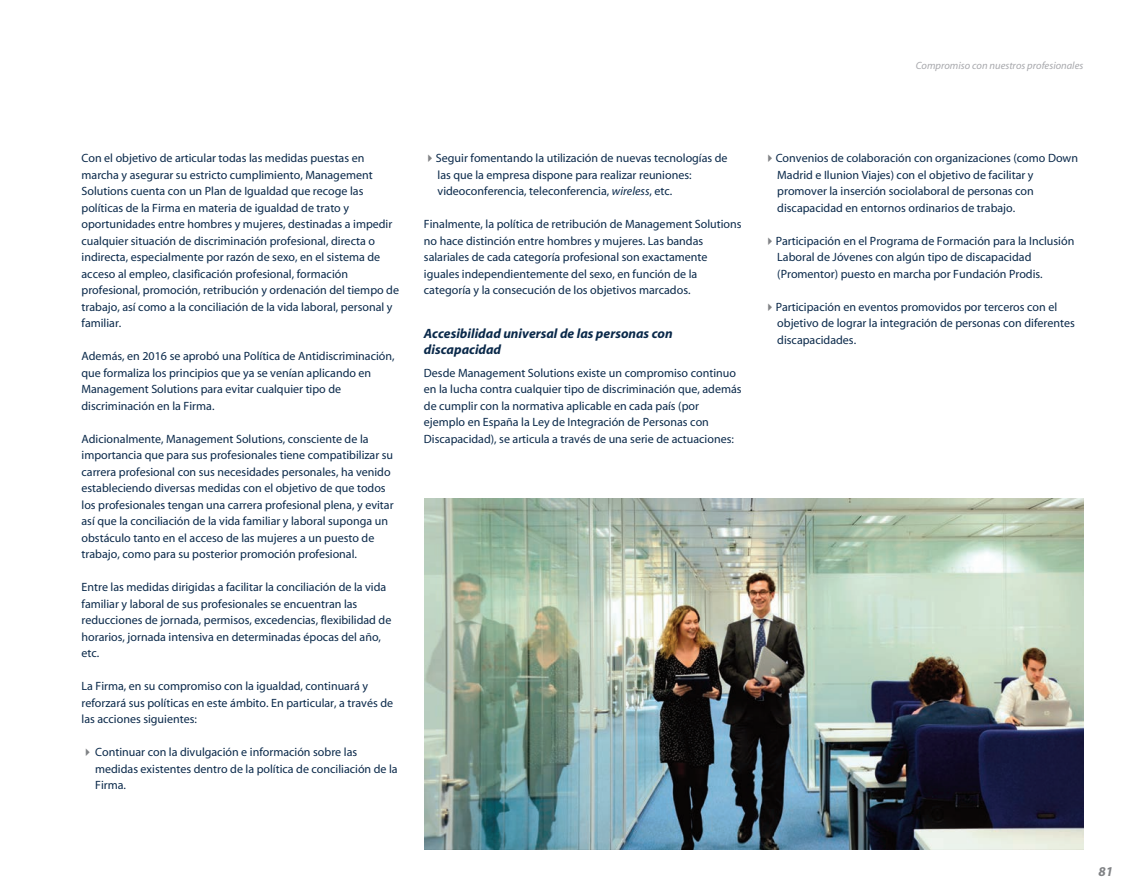
<style>
.page{position:relative;width:1146px;height:893px;background:#fff}
.page>*{position:absolute;margin:0;border:0;box-sizing:border-box;transform-origin:0 0}
.t1{font:italic 700 13.5px/16.5px "Myriad";color:#0a294a}
.t2{font:italic 700 13.5px "Myriad";color:#808285}
.t3{font:12px/16.5px "Myriad";color:#0a294a}
.t4{font:italic 10.5px "Myriad";color:#a8a9ad}
.s1{color:#808285}
.s2{font-style:italic}
</style>
<div class="page">
<img style="left:424px;top:498px;width:659px;height:351px">
<p class="t4" style="left:915px;top:60px;width:169px">Compromiso con nuestros profesionales</p>
<p class="t3" style="left:81px;top:150px;width:319px">Con el objetivo de articular todas las medidas puestas en marcha y asegurar su estricto cumplimiento, Management Solutions cuenta con un Plan de Igualdad que recoge las políticas de la Firma en materia de igualdad de trato y oportunidades entre hombres y mujeres, destinadas a impedir cualquier situación de discriminación profesional, directa o indirecta, especialmente por razón de sexo, en el sistema de acceso al empleo, clasificación profesional, formación profesional, promoción, retribución y ordenación del tiempo de trabajo, así como a la conciliación de la vida laboral, personal y familiar.</p>
<p class="t3" style="left:81px;top:348px;width:314px">Además, en 2016 se aprobó una Política de Antidiscriminación, que formaliza los principios que ya se venían aplicando en Management Solutions para evitar cualquier tipo de discriminación en la Firma.</p>
<p class="t3" style="left:81px;top:431px;width:313px">Adicionalmente, Management Solutions, consciente de la importancia que para sus profesionales tiene compatibilizar su carrera profesional con sus necesidades personales, ha venido estableciendo diversas medidas con el objetivo de que todos los profesionales tengan una carrera profesional plena, y evitar así que la conciliación de la vida familiar y laboral suponga un obstáculo tanto en el acceso de las mujeres a un puesto de trabajo, como para su posterior promoción profesional.</p>
<p class="t3" style="left:81px;top:579px;width:311px">Entre las medidas dirigidas a facilitar la conciliación de la vida familiar y laboral de sus profesionales se encuentran las reducciones de jornada, permisos, excedencias, flexibilidad de horarios, jornada intensiva en determinadas épocas del año, etc.</p>
<p class="t3" style="left:81px;top:678px;width:313px">La Firma, en su compromiso con la igualdad, continuará y reforzará sus políticas en este ámbito. En particular, a través de las acciones siguientes:</p>
<p class="t3" style="left:95px;top:744px;width:304px;text-indent:-14px"><span class="s1">✔</span>Continuar con la divulgación e información sobre las medidas existentes dentro de la política de conciliación de la<br>Firma.</p>
<p class="t3" style="left:437px;top:150px;width:291px;text-indent:-14px"><span class="s1">✔</span>Seguir fomentando la utilización de nuevas tecnologías de las que la empresa dispone para realizar reuniones: videoconferencia, teleconferencia, <span class="s2">wireless</span>, etc.</p>
<p class="t3" style="left:424px;top:216px;width:319px">Finalmente, la política de retribución de Management Solutions no hace distinción entre hombres y mujeres. Las bandas salariales de cada categoría profesional son exactamente iguales independientemente del sexo, en función de la categoría y la consecución de los objetivos marcados.</p>
<p class="t1" style="left:424px;top:325px;width:250px">Accesibilidad universal de las personas con discapacidad</p>
<p class="t3" style="left:424px;top:365px;width:319px">Desde Management Solutions existe un compromiso continuo en la lucha contra cualquier tipo de discriminación que, además de cumplir con la normativa aplicable en cada país (por ejemplo en España la Ley de Integración de Personas con Discapacidad), se articula a través de una serie de actuaciones:</p>
<p class="t3" style="left:777px;top:150px;width:302px;text-indent:-14px"><span class="s1">✔</span>Convenios de colaboración con organizaciones (como Down Madrid e Ilunion Viajes) con el objetivo de facilitar y promover la inserción sociolaboral de personas con discapacidad en entornos ordinarios de trabajo.</p>
<p class="t3" style="left:777px;top:233px;width:298px;text-indent:-14px"><span class="s1">✔</span>Participación en el Programa de Formación para la Inclusión<br>Laboral de Jóvenes con algún tipo de discapacidad (Promentor) puesto en marcha por Fundación Prodis.</p>
<p class="t3" style="left:777px;top:299px;width:299px;text-indent:-14px"><span class="s1">✔</span>Participación en eventos promovidos por terceros con el objetivo de lograr la integración de personas con diferentes discapacidades.</p>
<p class="t2" style="left:1098px;top:864px;width:16px">81</p>
</div>
